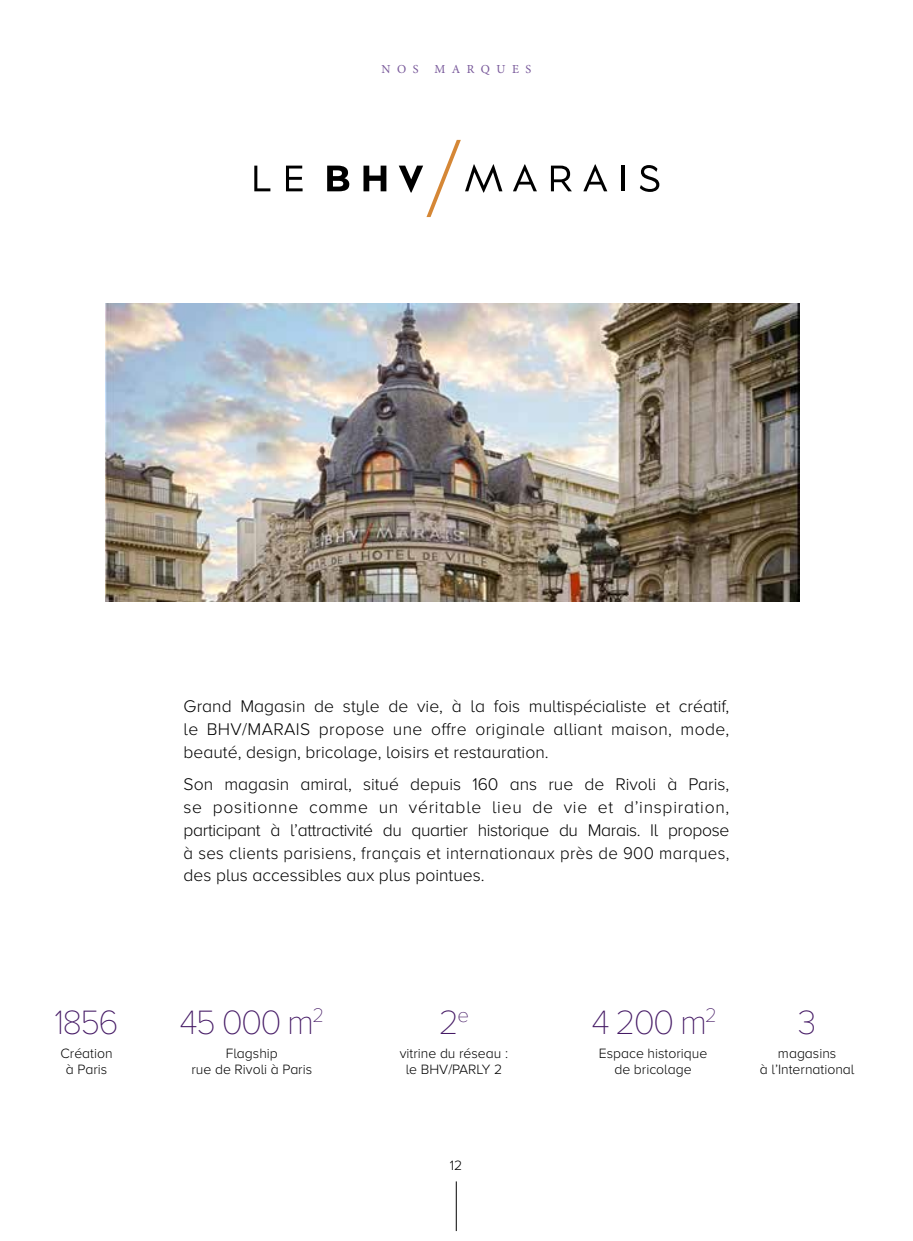
<style>
.page{position:relative;width:913px;height:1241px;background:#fff}
.page>*{position:absolute;margin:0;border:0;box-sizing:border-box;transform-origin:0 0}
.t1{font:100 35px "Proxima Nova A";letter-spacing:-.05em;color:#451a65}
.t2{font:300 17.5px/22.8px "Proxima Nova A";color:#000;text-align:justify}
.t3{font:300 14px/15.8px "Proxima Nova A";color:#000;text-align:center}
.t4{font:12.25px "Minion Pro";letter-spacing:.535em;color:#78589a}
</style>
<div class="page">
<hr style="left:456px;top:1181px;width:1px;height:49px;background:#000">
<svg style="left:254px;top:166px;width:16px;height:25px"></svg>
<svg style="left:286px;top:166px;width:17px;height:25px"></svg>
<svg style="left:327px;top:166px;width:22px;height:25px"></svg>
<svg style="left:363px;top:166px;width:23px;height:25px"></svg>
<svg style="left:399px;top:140px;width:103px;height:77px"></svg>
<svg style="left:513px;top:164px;width:24px;height:27px"></svg>
<svg style="left:551px;top:166px;width:21px;height:25px"></svg>
<svg style="left:583px;top:164px;width:24px;height:27px"></svg>
<hr style="left:621px;top:166px;width:3px;height:25px;background:#000">
<svg style="left:640px;top:165px;width:19px;height:27px"></svg>
<img style="left:105px;top:303px;width:695px;height:298px">
<p class="t4" style="left:381px;top:61px;width:39px">NOS</p>
<p class="t4" style="left:434px;top:61px;width:98px">MARQUES</p>
<p class="t2" style="left:184px;top:695px;width:547px">Grand Magasin de style de vie, à la fois multispécialiste et créatif, le BHV/MARAIS propose une offre originale alliant maison, mode, beauté, design, bricolage, loisirs et restauration.</p>
<p class="t2" style="left:184px;top:773px;width:547px">Son magasin amiral, situé depuis 160 ans rue de Rivoli à Paris, se positionne comme un véritable lieu de vie et d’inspiration, participant à l’attractivité du quartier historique du Marais. Il propose à ses clients parisiens, français et internationaux près de 900 marques, des plus accessibles aux plus pointues.</p>
<h1 class="t1" style="left:179px;top:1001px;width:146px">45 000 m<sup>2</sup></h1>
<p class="t3" style="left:191px;top:1045px;width:122px">Flagship<br>rue de Rivoli à Paris</p>
<h1 class="t1" style="left:591px;top:1001px;width:127px">4 200 m<sup>2</sup></h1>
<h1 class="t1" style="left:54px;top:1001px;width:66px">1856</h1>
<p class="t3" style="left:61px;top:1045px;width:54px">Création à Paris</p>
<p class="t3" style="left:599px;top:1045px;width:110px">Espace historique de bricolage</p>
<h1 class="t1" style="left:439px;top:1001px;width:32px">2<sup>e</sup></h1>
<p class="t3" style="left:400px;top:1045px;width:110px">vitrine du réseau : le BHV/PARLY 2</p>
<p class="t3" style="left:450px;top:1157px;width:14px">12</p>
<h1 class="t1" style="left:798px;top:1001px;width:20px">3</h1>
<p class="t3" style="left:760px;top:1045px;width:96px">magasins<br>à l’International</p>
</div>
